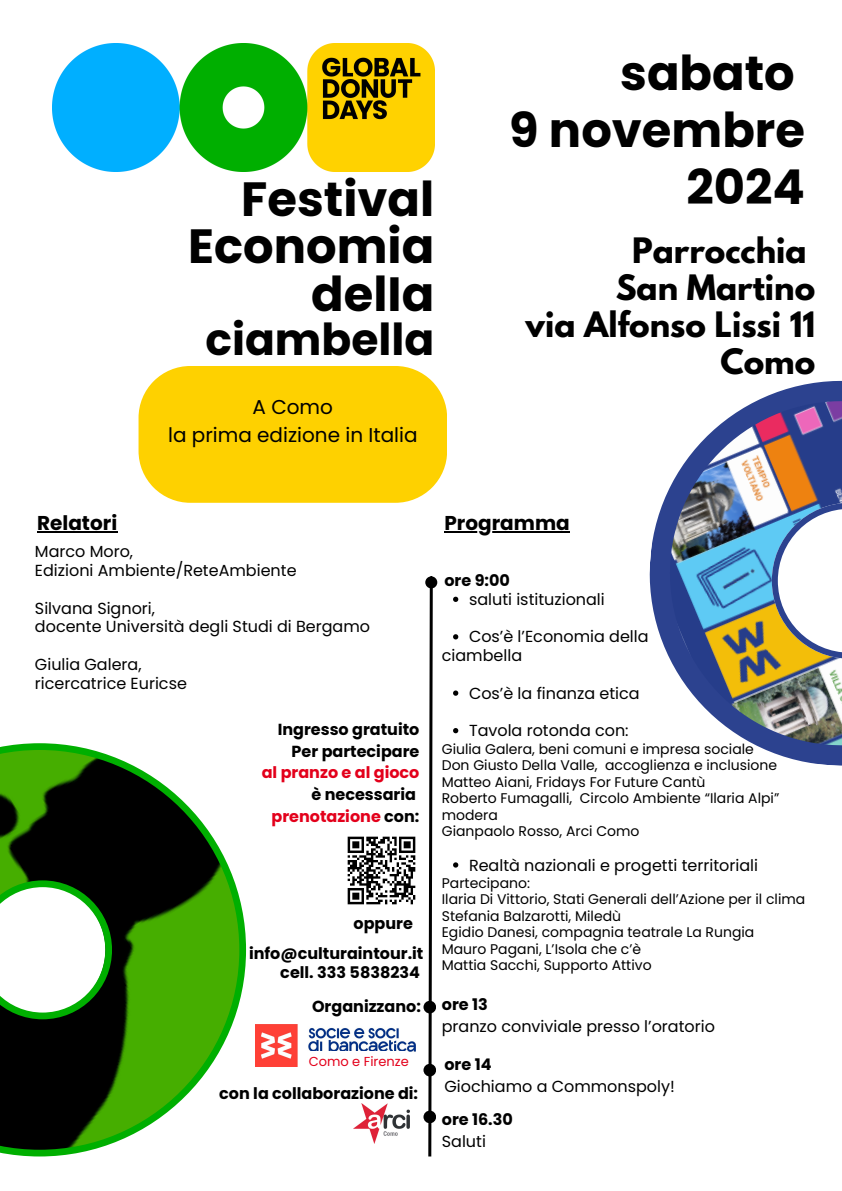
<style>
.page{position:relative;width:842px;height:1191px;background:#fff}
.page>*{position:absolute;margin:0;border:0;box-sizing:border-box;transform-origin:0 0}
.t1{font:700 48px/47.2px "Poppins";color:#000;text-align:right}
.t2{font:700 44px "Poppins";color:#000}
.t3{font:700 31px/36.8px "League Spartan";color:#000;text-align:right}
.t4{font:20px/27.8px "Poppins";color:#000;text-align:center}
.t5{font:700 20px "Poppins";color:#000}
.t6{font:16px/18.8px "Poppins";color:#000}
.t7{font:700 16px/21.8px "Poppins";color:#000;text-align:right}
.t8{font:14px "Poppins";color:#000}
.t9{font:13px "Poppins";color:#e3001b}
.s1{color:#e3001b}
.s2{font-weight:700}
.s3{font-weight:400}
</style>
<div class="page">
<img style="left:52px;top:44px;width:382px;height:127px">
<div style="left:139px;top:366px;width:308px;height:136px;background:#fed100"></div>
<svg style="left:427px;top:587px;width:7px;height:570px"></svg>
<div style="left:427px;top:578px;width:9px;height:9px;background:#000;border-radius:50%"></div>
<div style="left:425px;top:576px;width:12px;height:12px;border:3px solid #000;border-radius:50%"></div>
<img style="left:649px;top:380px;width:193px;height:386px">
<svg style="left:0;top:743px;width:246px;height:413px"></svg>
<svg style="left:0;top:880px;width:112px;height:139px"></svg>
<img style="left:255px;top:1024px;width:160px;height:42px">
<img style="left:353px;top:1103px;width:56px;height:39px">
<div style="left:309px;top:1050px;width:96px;height:46px;background:#fff"></div>
<div style="left:423px;top:1000px;width:13px;height:13px;background:#000;border-radius:50%"></div>
<div style="left:423px;top:1063px;width:13px;height:13px;background:#000;border-radius:50%"></div>
<img style="left:347px;top:836px;width:69px;height:69px">
<hr style="left:37px;top:531px;width:80px;height:2px;background:#000">
<hr style="left:444px;top:531px;width:126px;height:2px;background:#000">
<svg style="left:453px;top:596px;width:5px;height:6px"></svg>
<svg style="left:453px;top:634px;width:5px;height:5px"></svg>
<svg style="left:453px;top:690px;width:5px;height:5px"></svg>
<svg style="left:453px;top:728px;width:5px;height:5px"></svg>
<svg style="left:453px;top:862px;width:5px;height:5px"></svg>
<div style="left:423px;top:1110px;width:13px;height:13px;background:#000;border-radius:50%"></div>
<h6 class="t1" style="left:188px;top:175px;width:248px">Festival<br>Economia delIa</h6>
<h6 class="t2" style="left:205px;top:308px;width:230px">ciambella</h6>
<h5 class="t4" style="left:168px;top:393px;width:251px">A Como<br>la prima edizione in Italia</h5>
<p class="t1" style="left:509px;top:44px;width:297px;line-height:57px">sabato<br>9 novembre<br>2024</p>
<h5 class="t3" style="left:526px;top:236px;width:291px">Parrocchia<br>San Martino<br>via Alfonso Lissi 11<br>Como</h5>
<p class="t5" style="left:37px;top:509px;width:82px">Relatori</p>
<h6 class="t5" style="left:444px;top:509px;width:127px">Programma</h6>
<h3 class="t6" style="left:35px;top:542px;width:263px">Marco Moro,<br>Edizioni Ambiente/ReteAmbiente</h3>
<h3 class="t6" style="left:35px;top:598px;width:337px">Silvana Signori,<br>docente Università degli Studi di Bergamo</h3>
<h6 class="t6" style="left:35px;top:655px;width:153px">Giulia Galera, ricercatrice Euricse</h6>
<h6 class="t7" style="left:262px;top:718px;width:159px">Ingresso gratuito<br>Per partecipare<br><span class="s1">al pranzo e al gioco </span>è necessaria <span class="s1">prenotazione</span> con:</h6>
<p class="t7" style="left:354px;top:912px;width:61px">oppure</p>
<p class="t7" style="left:249px;top:943px;width:176px;line-height:18.8px">info@culturaintour.it cell. 333 5838234</p>
<h5 class="t7" style="left:312px;top:995px;width:110px">Organizzano:</h5>
<h6 class="t9" style="left:309px;top:1052px;width:101px">Como e Firenze</h6>
<p class="t7" style="left:219px;top:1082px;width:200px">con la collaborazione di:</p>
<h6 class="t7" style="left:444px;top:569px;width:67px">ore 9:00</h6>
<p class="t6" style="left:469px;top:590px;width:137px">saluti istituzionali</p>
<p class="t6" style="left:469px;top:627px;width:181px">Cos’è l’Economia della</p>
<p class="t6" style="left:442px;top:646px;width:82px">ciambella</p>
<p class="t6" style="left:469px;top:683px;width:172px">Cos’è la finanza etica</p>
<p class="t6" style="left:469px;top:721px;width:161px">Tavola rotonda con:</p>
<p class="t8" style="left:442px;top:738px;width:314px">Giulia Galera, beni comuni e impresa sociale</p>
<p class="t8" style="left:442px;top:755px;width:337px">Don Giusto Della Valle, accoglienza e inclusione</p>
<p class="t8" style="left:442px;top:771px;width:265px">Matteo Aiani, Fridays For Future Cantù</p>
<p class="t8" style="left:442px;top:788px;width:339px">Roberto Fumagalli, Circolo Ambiente “Ilaria Alpi”</p>
<p class="t8" style="left:442px;top:804px;width:58px">modera</p>
<p class="t8" style="left:442px;top:821px;width:199px">Gianpaolo Rosso, Arci Como</p>
<p class="t6" style="left:469px;top:855px;width:291px">Realtà nazionali e progetti territoriali</p>
<p class="t8" style="left:442px;top:873px;width:90px">Partecipano:</p>
<p class="t8" style="left:442px;top:889px;width:365px">Ilaria Di Vittorio, Stati Generali dell’Azione per il clima</p>
<p class="t8" style="left:442px;top:906px;width:181px">Stefania Balzarotti, Miledù</p>
<p class="t8" style="left:442px;top:922px;width:314px">Egidio Danesi, compagnia teatrale La Rungia</p>
<h5 class="t8" style="left:442px;top:939px;width:201px">Mauro Pagani, L’Isola che c’è</h5>
<p class="t8" style="left:442px;top:955px;width:211px">Mattia Sacchi, Supporto Attivo</p>
<h5 class="t6" style="left:442px;top:993px;width:275px;line-height:21.8px"><span class="s2">ore 13<br></span>pranzo conviviale presso l’oratorio</h5>
<h6 class="t6" style="left:444px;top:1053px;width:232px;line-height:21.8px"><span class="s2">ore 14<br></span>Giochiamo a Commonspoly!</h6>
<h5 class="t7" style="left:442px;top:1108px;width:73px;text-align:left">ore 16.30<br><span class="s3">Saluti</span></h5>
</div>
